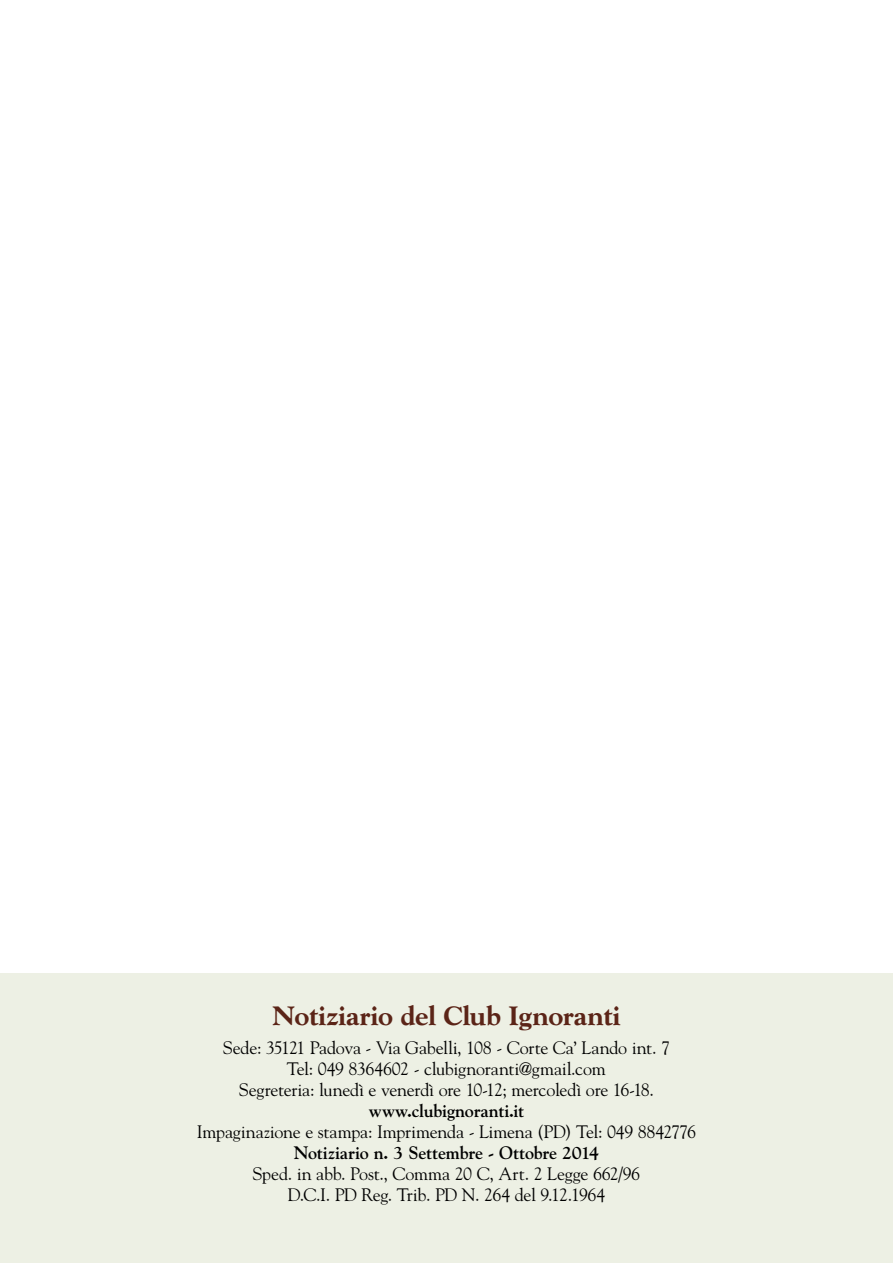
<style>
.page{position:relative;width:893px;height:1263px;background:#fff}
.page>*{position:absolute;margin:0;border:0;box-sizing:border-box;transform-origin:0 0}
.t1{font:800 27px "Goudy";letter-spacing:-.005em;color:#5b2417}
.t2{font:18px/21px "Goudy Std";letter-spacing:-.015em;color:#000;text-align:center}
.t3{font:700 18px "Goudy Std";letter-spacing:-.01em;color:#000}
</style>
<div class="page">
<div style="left:0;top:974px;width:893px;height:289px;background:#edf0e4"></div>
<h1 class="t1" style="left:273px;top:1000px;width:349px">Notiziario del Club Ignoranti</h1>
<p class="t2" style="left:223px;top:1037px;width:449px">Sede: 35121 Padova - Via Gabelli, 108 - Corte Ca’ Lando int. 7<br>Tel: 049 8364602 - clubignoranti@gmail.com<br>Segreteria: lunedì e venerdì ore 10-12; mercoledì ore 16-18.</p>
<p class="t3" style="left:369px;top:1100px;width:157px">www.clubignoranti.it</p>
<p class="t2" style="left:197px;top:1121px;width:501px">Impaginazione e stampa: Imprimenda - Limena (PD) Tel: 049 8842776</p>
<p class="t3" style="left:294px;top:1142px;width:307px">Notiziario n. 3 Settembre - Ottobre 2014</p>
<p class="t2" style="left:252px;top:1163px;width:389px">Sped. in abb. Post., Comma 20 C, Art. 2 Legge 662/96<br>D.C.I. PD Reg. Trib. PD N. 264 del 9.12.1964</p>
</div>
